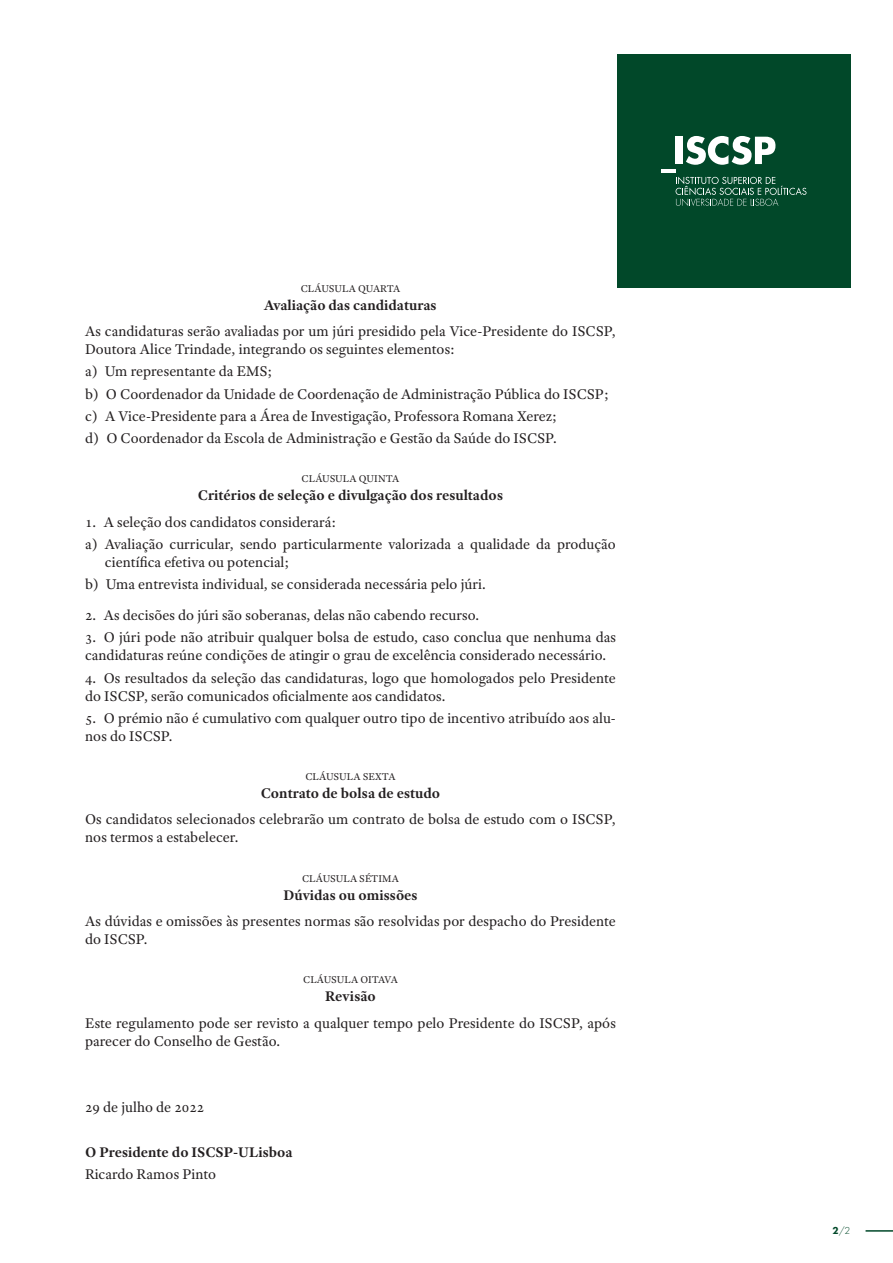
<style>
.page{position:relative;width:893px;height:1263px;background:#fff}
.page>*{position:absolute;margin:0;border:0;box-sizing:border-box;transform-origin:0 0}
.Texto_2022{font:15px/18px "Adobe Text Pro";color:#231f20}
.TÍTULO_ARTIGO_2022{font:700 15px "Adobe Text Pro";color:#231f20}
.Texto_2022-2{font:700 15px "Adobe Text Pro";color:#231f20}
.Número_do_artigo_202{font:10.5px "Adobe Text Pro";color:#231f20}
.t1{font:300 10.5px "Futura PT";color:#014829}
.s1{font-weight:800}
</style>
<div class="page">
<hr style="left:865px;top:1230px;width:28px;height:2px;background:#014829">
<div style="left:617px;top:54px;width:233px;height:234px;background:#014829"></div>
<div style="left:675px;top:137px;width:7px;height:27px;background:#fff"></div>
<svg style="left:686px;top:136px;width:89px;height:29px"></svg>
<svg style="left:676px;top:177px;width:130px;height:29px"></svg>
<hr style="left:660px;top:169px;width:15px;height:4px;background:#fff">
<p class="Número_do_artigo_202" style="left:301px;top:282px;width:101px">CLÁUSULA QUARTA</p>
<p class="TÍTULO_ARTIGO_2022" style="left:264px;top:295px;width:174px">Avaliação das candidaturas</p>
<p class="Texto_2022" style="left:85px;top:322px;width:532px">As candidaturas serão avaliadas por um júri presidido pela Vice-Presidente do ISCSP,<br>Doutora Alice Trindade, integrando os seguintes elementos:</p>
<p class="Texto_2022" style="left:85px;top:362px;width:189px">a) Um representante da EMS;</p>
<p class="Texto_2022" style="left:85px;top:385px;width:525px">b) O Coordenador da Unidade de Coordenação de Administração Pública do ISCSP;</p>
<p class="Texto_2022" style="left:85px;top:407px;width:473px">c) A Vice-Presidente para a Área de Investigação, Professora Romana Xerez;</p>
<p class="Texto_2022" style="left:85px;top:429px;width:473px">d) O Coordenador da Escola de Administração e Gestão da Saúde do ISCSP.</p>
<p class="Número_do_artigo_202" style="left:302px;top:472px;width:99px">CLÁUSULA QUINTA</p>
<p class="TÍTULO_ARTIGO_2022" style="left:198px;top:486px;width:307px">Critérios de seleção e divulgação dos resultados</p>
<p class="Texto_2022" style="left:85px;top:513px;width:253px">1. A seleção dos candidatos considerará:</p>
<p class="Texto_2022" style="left:105px;top:535px;width:512px;text-indent:-20px">a) Avaliação curricular, sendo particularmente valorizada a qualidade da produção científica efetiva ou potencial;</p>
<p class="Texto_2022" style="left:85px;top:575px;width:402px">b) Uma entrevista individual, se considerada necessária pelo júri.</p>
<p class="Texto_2022" style="left:85px;top:606px;width:396px">2. As decisões do júri são soberanas, delas não cabendo recurso.</p>
<p class="Texto_2022" style="left:85px;top:628px;width:532px">3. O júri pode não atribuir qualquer bolsa de estudo, caso conclua que nenhuma das candidaturas reúne condições de atingir o grau de excelência considerado necessário.</p>
<p class="Texto_2022" style="left:85px;top:668px;width:532px">4. Os resultados da seleção das candidaturas, logo que homologados pelo Presidente do ISCSP, serão comunicados oficialmente aos candidatos.</p>
<p class="Texto_2022" style="left:85px;top:709px;width:532px">5. O prémio não é cumulativo com qualquer outro tipo de incentivo atribuído aos alu&shy;nos do ISCSP.</p>
<p class="Número_do_artigo_202" style="left:305px;top:770px;width:92px">CLÁUSULA SEXTA</p>
<p class="TÍTULO_ARTIGO_2022" style="left:261px;top:783px;width:181px">Contrato de bolsa de estudo</p>
<p class="Texto_2022" style="left:85px;top:810px;width:532px">Os candidatos selecionados celebrarão um contrato de bolsa de estudo com o ISCSP, nos termos a estabelecer.</p>
<p class="Número_do_artigo_202" style="left:302px;top:871px;width:98px">CLÁUSULA SÉTIMA</p>
<p class="TÍTULO_ARTIGO_2022" style="left:283px;top:885px;width:136px">Dúvidas ou omissões</p>
<p class="Texto_2022" style="left:85px;top:912px;width:532px">As dúvidas e omissões às presentes normas são resolvidas por despacho do Presidente do ISCSP.</p>
<p class="Número_do_artigo_202" style="left:303px;top:973px;width:96px">CLÁUSULA OITAVA</p>
<p class="TÍTULO_ARTIGO_2022" style="left:325px;top:987px;width:52px">Revisão</p>
<p class="Texto_2022" style="left:85px;top:1013px;width:532px">Este regulamento pode ser revisto a qualquer tempo pelo Presidente do ISCSP, após parecer do Conselho de Gestão.</p>
<p class="Texto_2022" style="left:85px;top:1098px;width:121px">29 de julho de 2022</p>
<p class="Texto_2022-2" style="left:85px;top:1142px;width:209px">O Presidente do ISCSP-ULisboa</p>
<p class="Texto_2022" style="left:85px;top:1165px;width:133px">Ricardo Ramos Pinto</p>
<p class="t1" style="left:833px;top:1225px;width:19px"><span class="s1">2</span>/2</p>
</div>
